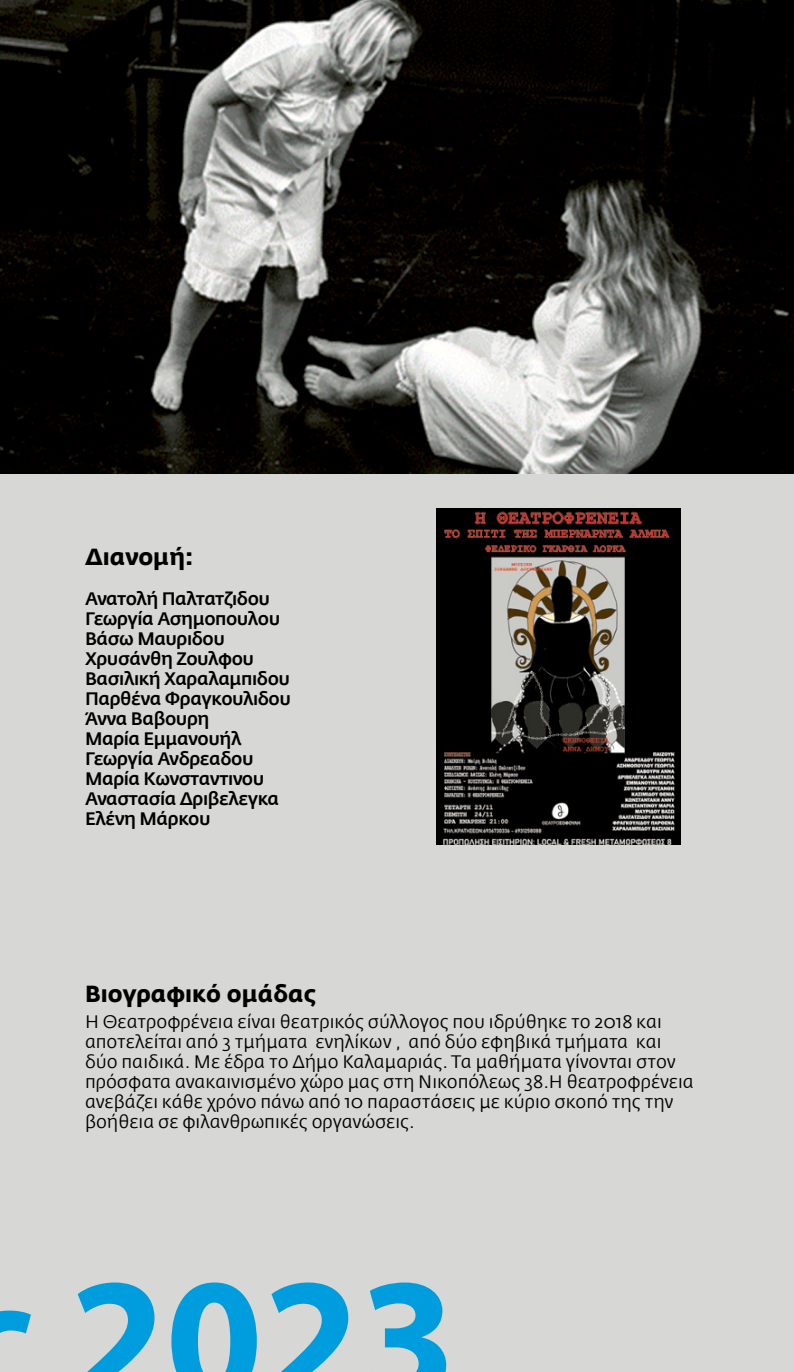
<style>
.page{position:relative;width:794px;height:1372px;background:#d7d7d5}
.page>*{position:absolute;margin:0;border:0;box-sizing:border-box;transform-origin:0 0}
.t1{font:700 174.6px "Myriad Pro";color:#009dde}
.t2{font:700 23.2px "Fedra Sans Greek";color:#000}
.t3{font:18px/20px "Fedra Sans Greek";color:#000}
.t4{font:500 18px/20px "Fedra Sans Greek";letter-spacing:-.025em;color:#000}
</style>
<div class="page">
<img style="left:0;top:0;width:794px;height:473px">
<img style="left:437px;top:508px;width:243px;height:336px">
<p class="t2" style="left:85px;top:543px;width:110px">Διανομή:</p>
<p class="t4" style="left:85px;top:589px;width:207px">Ανατολή Παλτατζιδου<br>Γεωργία Ασημοπουλου<br>Βάσω Μαυριδου<br>Χρυσάνθη Ζουλφου<br>Βασιλική Χαραλαμπιδου<br>Παρθένα Φραγκουλιδου<br>Άννα Βαβουρη<br>Μαρία Εμμανουήλ<br>Γεωργία Ανδρεαδου<br>Μαρία Κωνσταντινου<br>Αναστασία Δριβελεγκα<br>Ελένη Μάρκου</p>
<p class="t2" style="left:85px;top:980px;width:232px">Βιογραφικό ομάδας</p>
<p class="t3" style="left:85px;top:1012px;width:610px">Η Θεατροφρένεια είναι θεατρικός σύλλογος που ιδρύθηκε το 2018 και αποτελείται από 3 τμήματα ενηλίκων , από δύο εφηβικά τμήματα και δύο παιδικά. Με έδρα το Δήμο Καλαμαριάς. Τα μαθήματα γίνονται στον πρόσφατα ανακαινισμένο χώρο μας στη Νικοπόλεως 38.Η θεατροφρένεια ανεβάζει κάθε χρόνο πάνω από 10 παραστάσεις με κύριο σκοπό της την βοήθεια σε φιλανθρωπικές οργανώσεις.</p>
<h1 class="t1" style="left:69px;top:1225px;width:389px">2023</h1>
</div>
